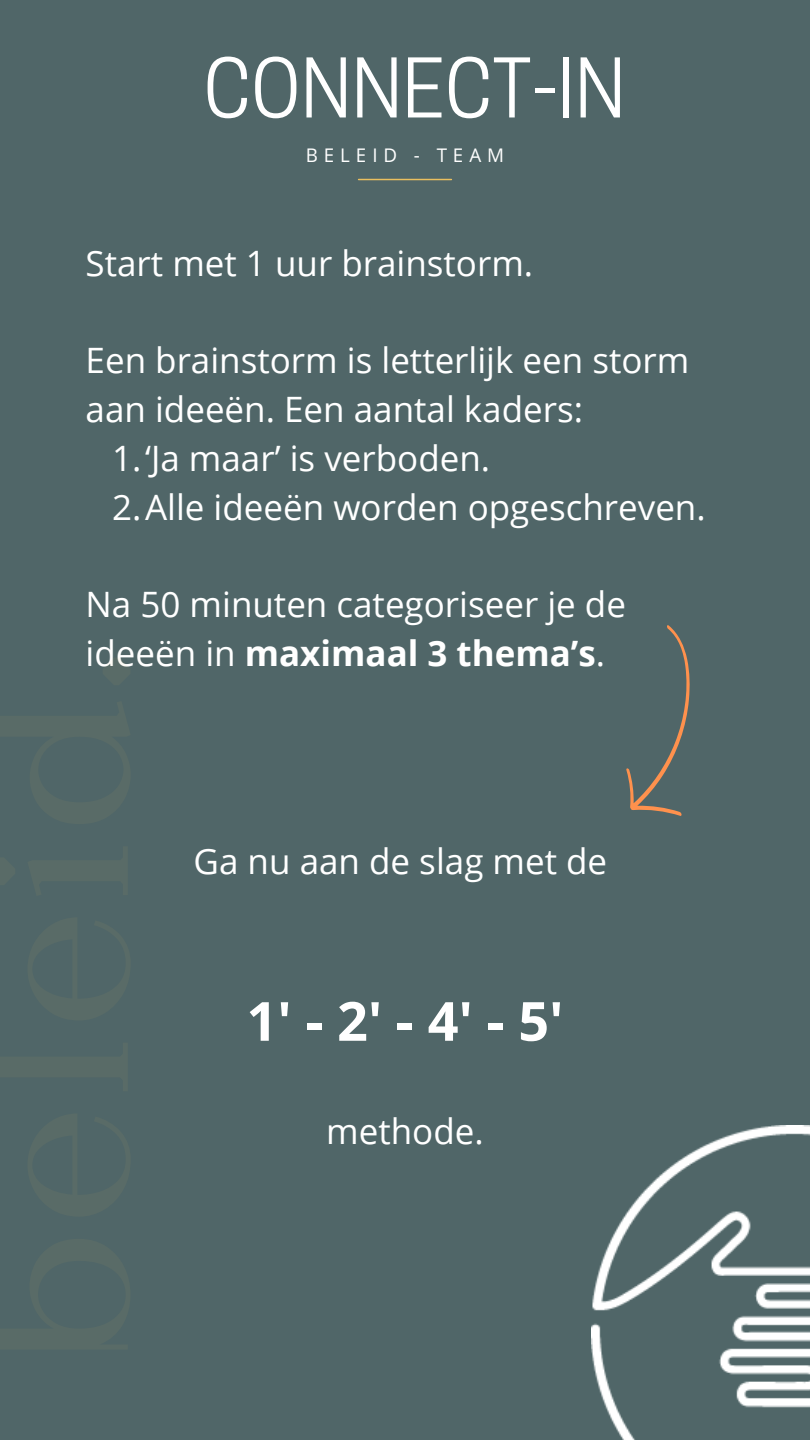
<style>
.page{position:relative;width:810px;height:1440px;background:#506668}
.page>*{position:absolute;margin:0;border:0;box-sizing:border-box;transform-origin:0 0}
.t1{font:77px "Cooper Hewitt";color:#fff}
.t2{font:700 54px "Open Sans";color:#fff}
.t3{font:35px/48.8px "Open Sans";color:#fff}
.t4{font:18.8px "Open Sans";letter-spacing:.315em;color:#fff}
.s1{font-weight:700}
</style>
<div class="page">
<hr style="left:359px;top:179px;width:92px;height:1px;background:#eabf5f">
<img style="left:591px;top:1126px;width:219px;height:314px">
<svg style="left:626px;top:625px;width:64px;height:191px"></svg>
<p class="t1" style="left:203px;top:60px;width:424px">CONNECT-IN</p>
<p class="t4" style="left:306px;top:142px;width:200px">BELEID - TEAM</p>
<p class="t3" style="left:86px;top:238px;width:449px">Start met 1 uur brainstorm.</p>
<p class="t3" style="left:86px;top:335px;width:605px">Een brainstorm is letterlijk een storm aan ideeën. Een aantal kaders:</p>
<p class="t3" style="left:112px;top:433px;width:379px">1.‘Ja maar’ is verboden.</p>
<p class="t3" style="left:112px;top:482px;width:595px">2.Alle ideeën worden opgeschreven.</p>
<p class="t3" style="left:86px;top:579px;width:542px">Na 50 minuten categoriseer je de ideeën in <span class="s1">maximaal 3 thema’s</span>.</p>
<p class="t3" style="left:194px;top:836px;width:415px">Ga nu aan de slag met de</p>
<p class="t2" style="left:246px;top:983px;width:318px">1'-2'-4'-5'</p>
<p class="t3" style="left:326px;top:1106px;width:159px">methode.</p>
</div>
